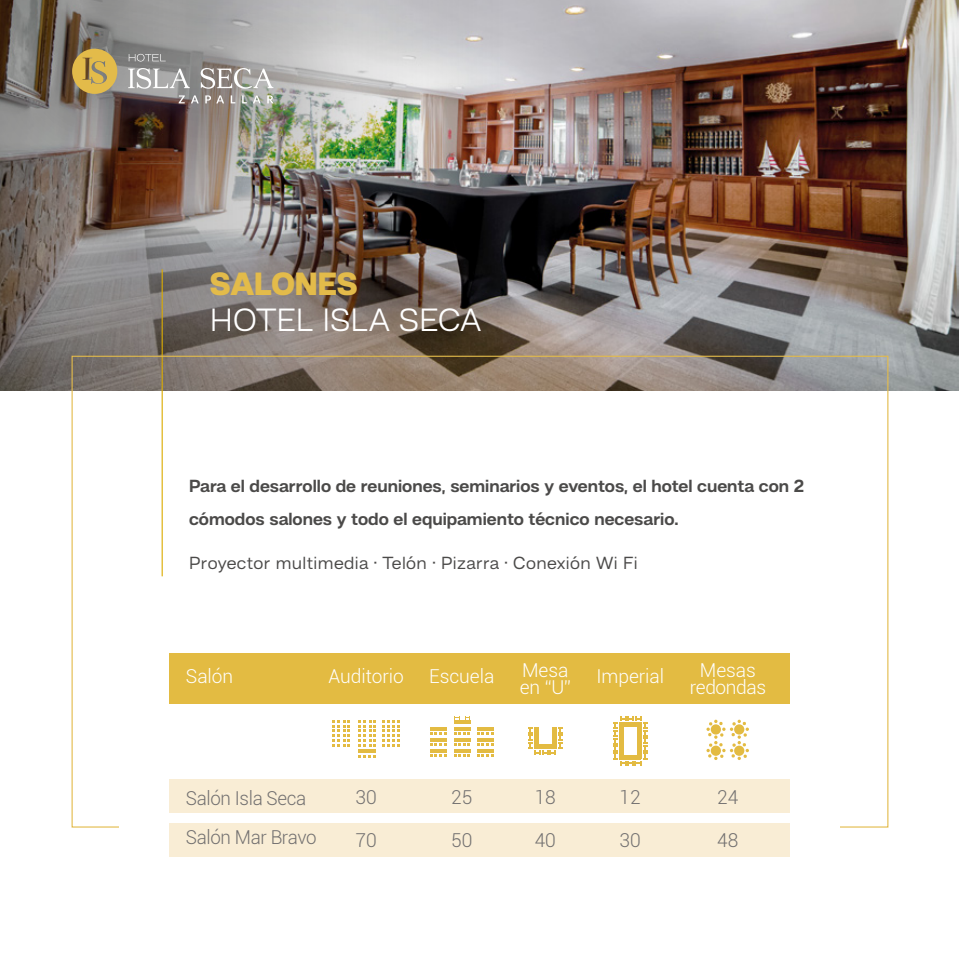
<style>
.page{position:relative;width:960px;height:960px;background:#fff}
.page>*{position:absolute;margin:0;border:0;box-sizing:border-box;transform-origin:0 0}
.t1{font:300 33px "Hando Trial";color:#fff}
.t2{font:900 33px "Hando Trial";color:#e3bb4a}
.t3{font:300 19.2px/16.8px "Roboto";letter-spacing:-.005em;color:#fff}
.t4{font:300 19.2px "Roboto";letter-spacing:-.02em;color:#727070}
.t5{font:700 18px/33px "Hando Trial";color:#4b4a49}
.t6{font:18px "Hando Trial";letter-spacing:.02em;color:#4b4a49}
</style>
<div class="page">
<img style="left:509px;top:0;width:450px;height:390px">
<img style="left:0;top:0;width:509px;height:390px">
<img style="left:0;top:0;width:389px;height:223px">
<img style="left:4px;top:0;width:337px;height:171px">
<svg style="left:179px;top:95px;width:6px;height:8px"></svg>
<svg style="left:191px;top:95px;width:8px;height:8px"></svg>
<svg style="left:205px;top:95px;width:19px;height:8px"></svg>
<svg style="left:231px;top:95px;width:4px;height:8px"></svg>
<svg style="left:242px;top:95px;width:5px;height:8px"></svg>
<svg style="left:253px;top:95px;width:8px;height:8px"></svg>
<svg style="left:267px;top:95px;width:7px;height:8px"></svg>
<svg style="left:128px;top:68px;width:62px;height:21px"></svg>
<svg style="left:201px;top:68px;width:73px;height:21px"></svg>
<svg style="left:129px;top:54px;width:37px;height:8px"></svg>
<svg style="left:72px;top:49px;width:45px;height:45px"></svg>
<img style="left:142px;top:199px;width:407px;height:206px">
<hr style="left:162px;top:269px;width:1px;height:307px;background:#dbac02">
<div style="left:170px;top:823px;width:620px;height:33px;background:#f9edd5"></div>
<div style="left:170px;top:653px;width:620px;height:50px;background:#e3bb42"></div>
<div style="left:170px;top:779px;width:620px;height:34px;background:#f9edd5"></div>
<svg style="left:332px;top:720px;width:18px;height:27px"></svg>
<svg style="left:358px;top:720px;width:18px;height:27px"></svg>
<svg style="left:382px;top:720px;width:18px;height:27px"></svg>
<hr style="left:358px;top:750px;width:18px;height:3px;background:#e3bb42">
<svg style="left:358px;top:755px;width:18px;height:3px"></svg>
<hr style="left:430px;top:727px;width:17px;height:3px;background:#e3bb42">
<svg style="left:430px;top:732px;width:16px;height:3px"></svg>
<hr style="left:430px;top:738px;width:17px;height:3px;background:#e3bb42">
<svg style="left:430px;top:743px;width:16px;height:2px"></svg>
<hr style="left:430px;top:749px;width:17px;height:3px;background:#e3bb42">
<svg style="left:430px;top:754px;width:16px;height:3px"></svg>
<hr style="left:454px;top:727px;width:16px;height:3px;background:#e3bb42">
<hr style="left:454px;top:720px;width:16px;height:4px;background:#e3bb42">
<svg style="left:454px;top:732px;width:16px;height:3px"></svg>
<hr style="left:454px;top:738px;width:16px;height:3px;background:#e3bb42">
<svg style="left:454px;top:743px;width:16px;height:2px"></svg>
<hr style="left:454px;top:749px;width:16px;height:3px;background:#e3bb42">
<svg style="left:454px;top:754px;width:16px;height:3px"></svg>
<hr style="left:477px;top:727px;width:17px;height:3px;background:#e3bb42">
<svg style="left:477px;top:732px;width:16px;height:3px"></svg>
<hr style="left:477px;top:738px;width:17px;height:3px;background:#e3bb42">
<svg style="left:477px;top:743px;width:16px;height:2px"></svg>
<hr style="left:477px;top:749px;width:17px;height:3px;background:#e3bb42">
<svg style="left:477px;top:754px;width:16px;height:3px"></svg>
<svg style="left:454px;top:716px;width:16px;height:4px"></svg>
<svg style="left:528px;top:727px;width:35px;height:28px"></svg>
<svg style="left:613px;top:716px;width:34px;height:50px"></svg>
<svg style="left:706px;top:720px;width:43px;height:40px"></svg>
<h1 class="t2" style="left:210px;top:263px;width:149px">SALONES</h1>
<h1 class="t1" style="left:210px;top:300px;width:273px">HOTEL ISLA SECA</h1>
<p class="t5" style="left:189px;top:469px;width:617px">Para el desarrollo de reuniones, seminarios y eventos, el hotel cuenta con 2 cómodos salones y todo el equipamiento técnico necesario.</p>
<p class="t6" style="left:189px;top:552px;width:450px">Proyector multimedia · Telón · Pizarra · Conexión Wi Fi</p>
<p class="t3" style="left:186px;top:667px;width:49px">Salón</p>
<p class="t3" style="left:329px;top:667px;width:77px">Auditorio</p>
<p class="t3" style="left:429px;top:667px;width:67px">Escuela</p>
<p class="t3" style="left:520px;top:661px;width:53px">Mesa en “U”</p>
<p class="t3" style="left:596px;top:667px;width:69px">Imperial</p>
<p class="t3" style="left:690px;top:661px;width:78px;text-align:center">Mesas redondas</p>
<p class="t4" style="left:186px;top:785px;width:122px">Salón Isla Seca</p>
<p class="t4" style="left:535px;top:784px;width:23px">18</p>
<p class="t4" style="left:355px;top:784px;width:23px">30</p>
<p class="t4" style="left:451px;top:784px;width:23px">25</p>
<p class="t4" style="left:451px;top:827px;width:23px">50</p>
<p class="t4" style="left:620px;top:784px;width:23px">12</p>
<p class="t4" style="left:186px;top:824px;width:132px">Salón Mar Bravo</p>
<p class="t4" style="left:620px;top:827px;width:23px">30</p>
<p class="t4" style="left:356px;top:827px;width:23px">70</p>
<p class="t4" style="left:535px;top:827px;width:23px">40</p>
<p class="t4" style="left:717px;top:784px;width:23px">24</p>
<p class="t4" style="left:717px;top:827px;width:23px">48</p>
</div>
